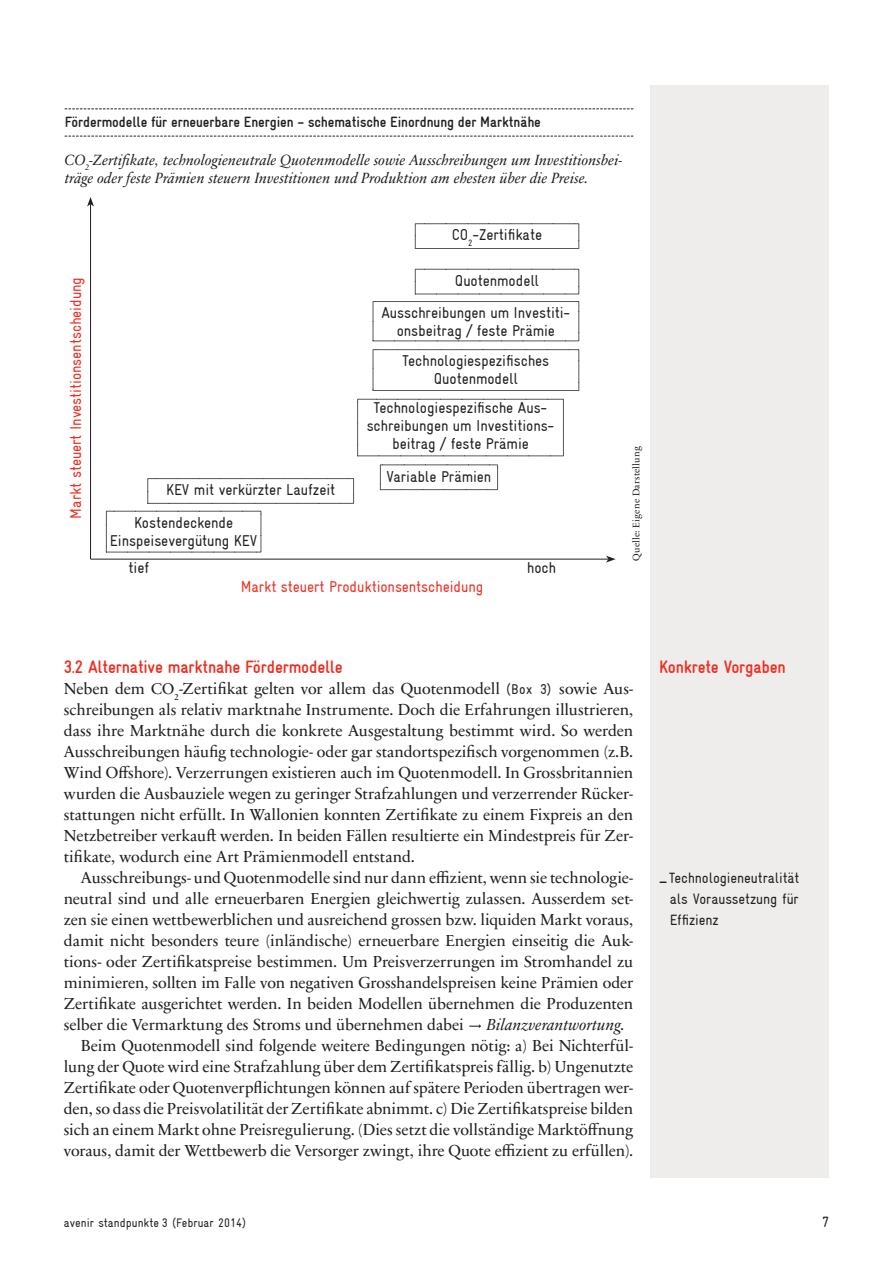
<style>
.page{position:relative;width:893px;height:1263px;background:#fff}
.page>*{position:absolute;margin:0;border:0;box-sizing:border-box;transform-origin:0 0}
._2_05_Titel_Hierarch{font:700 condensed 18px "Gravur";letter-spacing:-.01em;color:#ee2e22}
._1_02_Lauftext_2_Ein{font:16.2px/21px "Sabon Next LT Pro";letter-spacing:-.005em;color:#231f20;text-align:justify}
._1_01_Lauftext_1_stu{font:16.2px/21px "Sabon Next LT Pro";color:#231f20;text-align:justify}
._1_02_Lauftext_2_Ein-2{font:italic 16.2px "Sabon Next LT Pro";color:#231f20}
._4_02_Grafik_Beschri{font:condensed 15.75px/18px "Gravur";letter-spacing:-.005em;color:#231f20;text-align:center}
._4_02_Grafik_Beschri-2{font:condensed 15.75px "Gravur";letter-spacing:-.005em;color:#ee2e22}
._4_01_Grafik_Legende{font:italic 15px/18px "Sabon Next LT Pro";letter-spacing:.005em;color:#231f20}
._2_06_Titel_Hierarch{font:700 condensed 15px "Gravur";letter-spacing:-.005em;color:#231f20}
._1_08_Fusszeile{font:condensed 15px/21px "Gravur";letter-spacing:-.005em;color:#231f20;text-align:justify}
._1_08_Fusszeile-2{font:condensed 12.3px "Gravur";letter-spacing:.005em;color:#231f20}
._4_03_Grafik_Quelle{font:9.75px "Sabon Next LT Pro";letter-spacing:.015em;color:#231f20}
.s1{font-size:15.75px}
.s2{font-family:"Gravur";font-stretch:condensed;font-size:14.25px}
.s3{font-style:normal}
.s4{font-weight:700}
</style>
<div class="page">
<div style="left:651px;top:86px;width:178px;height:1092px;background:#efedeb"></div>
<svg style="left:65px;top:109px;width:568px;height:1px"></svg>
<svg style="left:65px;top:136px;width:568px;height:1px"></svg>
<div style="left:106px;top:511px;width:155px;height:41px;border:1px dashed #57585a"></div>
<div style="left:147px;top:478px;width:207px;height:26px;border:1px dashed #57585a"></div>
<div style="left:380px;top:464px;width:118px;height:26px;border:1px dashed #57585a"></div>
<div style="left:357px;top:399px;width:207px;height:57px;border:1px dashed #57585a"></div>
<div style="left:373px;top:349px;width:206px;height:42px;border:1px dashed #57585a"></div>
<div style="left:373px;top:301px;width:206px;height:40px;border:1px dashed #57585a"></div>
<div style="left:415px;top:269px;width:164px;height:25px;border:1px dashed #57585a"></div>
<div style="left:415px;top:223px;width:164px;height:26px;border:1px dashed #57585a"></div>
<hr style="left:91px;top:559px;width:517px;height:1px;background:#231f20">
<svg style="left:606px;top:556px;width:9px;height:7px"></svg>
<hr style="left:90px;top:204px;width:1px;height:355px;background:#231f20">
<svg style="left:87px;top:197px;width:7px;height:9px"></svg>
<p class="_2_06_Titel_Hierarch" style="left:65px;top:114px;width:478px">Fördermodelle für erneuerbare Energien – schematische Einordnung der Marktnähe</p>
<p class="_4_01_Grafik_Legende" style="left:65px;top:151px;width:559px">CO<sub>2</sub>-Zertifikate, technologieneutrale Quotenmodelle sowie Ausschreibungen um Investitionsbei&shy;träge oder feste Prämien steuern Investitionen und Produktion am ehesten über die Preise.</p>
<p class="_4_02_Grafik_Beschri-2" style="left:67px;top:518px;width:243px;rotate:-90deg">Markt steuert Investitionsentscheidung</p>
<p class="_4_02_Grafik_Beschri" style="left:452px;top:226px;width:92px">CO<sub>2</sub>-Zertifikate</p>
<p class="_4_02_Grafik_Beschri" style="left:455px;top:271px;width:86px">Quotenmodell</p>
<p class="_4_02_Grafik_Beschri" style="left:381px;top:304px;width:190px">Ausschreibungen um Investiti&shy;onsbeitrag / feste Prämie</p>
<p class="_4_02_Grafik_Beschri" style="left:403px;top:352px;width:148px">Technologiespezifisches</p>
<p class="_4_02_Grafik_Beschri" style="left:434px;top:370px;width:86px">Quotenmodell</p>
<p class="_4_02_Grafik_Beschri" style="left:367px;top:398px;width:189px">Technologiespezifische Aus&shy;schreibungen um Investitions&shy;beitrag / feste Prämie</p>
<p class="_4_02_Grafik_Beschri" style="left:166px;top:481px;width:171px">KEV mit verkürzter Laufzeit</p>
<p class="_4_02_Grafik_Beschri" style="left:134px;top:513px;width:101px">Kostendeckende</p>
<p class="_4_02_Grafik_Beschri" style="left:110px;top:531px;width:149px">Einspeisevergütung KEV</p>
<p class="_4_02_Grafik_Beschri" style="left:386px;top:467px;width:106px">Variable Prämien</p>
<p class="_4_02_Grafik_Beschri" style="left:129px;top:559px;width:22px">tief</p>
<p class="_4_02_Grafik_Beschri" style="left:527px;top:559px;width:31px">hoch</p>
<p class="_4_02_Grafik_Beschri-2" style="left:241px;top:578px;width:244px">Markt steuert Produktionsentscheidung</p>
<p class="_4_03_Grafik_Quelle" style="left:629px;top:561px;width:116px;rotate:-90deg">Quelle: Eigene Darstellung</p>
<p class="_2_05_Titel_Hierarch" style="left:64px;top:657px;width:280px">3.2 Alternative marktnahe Fördermodelle</p>
<p class="_1_01_Lauftext_1_stu" style="left:64px;top:677px;width:571px">Neben dem <span class="s1">CO</span><sub>2</sub>-Zertifikat gelten vor allem das Quotenmodell <span class="s2">(Box 3)</span> sowie Aus&shy;schreibungen als relativ marktnahe Instrumente. Doch die Erfahrungen illustrieren, dass ihre Marktnähe durch die konkrete Ausgestaltung bestimmt wird. So werden Ausschreibungen häufig technologie- oder gar standortspezifisch vorgenommen (z.B.<br>Wind Offshore). Verzerrungen existieren auch im Quotenmodell. In Grossbritannien wurden die Ausbauziele wegen zu geringer Strafzahlungen und verzerrender Rücker&shy;stattungen nicht erfüllt. In Wallonien konnten Zertifikate zu einem Fixpreis an den Netzbetreiber verkauft werden. In beiden Fällen resultierte ein Mindestpreis für Zer&shy;tifikate, wodurch eine Art Prämienmodell entstand.</p>
<p class="_1_02_Lauftext_2_Ein" style="left:64px;top:866px;width:571px;text-indent:17px">Ausschreibungs- und Quotenmodelle sind nur dann effizient, wenn sie technologie&shy;neutral sind und alle erneuerbaren Energien gleichwertig zulassen. Ausserdem set&shy;zen sie einen wettbewerblichen und ausreichend grossen bzw. liquiden Markt voraus, damit nicht besonders teure (inländische) erneuerbare Energien einseitig die Auk&shy;tions- oder Zertifikatspreise bestimmen. Um Preisverzerrungen im Stromhandel zu minimieren, sollten im Falle von negativen Grosshandelspreisen keine Prämien oder Zertifikate ausgerichtet werden. In beiden Modellen übernehmen die Produzenten selber die Vermarktung des Stroms und übernehmen dabei</p>
<p class="_1_02_Lauftext_2_Ein-2" style="left:487px;top:1012px;width:139px">Bilanzverantwortung<span class="s3">.</span></p>
<p class="_1_02_Lauftext_2_Ein" style="left:64px;top:1034px;width:571px;text-indent:17px">Beim Quotenmodell sind folgende weitere Bedingungen nötig: a) Bei Nichterfül&shy;lung der Quote wird eine Strafzahlung über dem Zertifikatspreis fällig. b) Ungenutzte Zertifikate oder Quotenverpflichtungen können auf spätere Perioden übertragen wer&shy;den, so dass die Preisvolatilität der Zertifikate abnimmt. c) Die Zertifikatspreise bilden sich an einem Markt ohne Preisregulierung. (Dies setzt die vollständige Marktöffnung voraus, damit der Wettbewerb die Versorger zwingt, ihre Quote effizient zu erfüllen).</p>
<p class="_2_05_Titel_Hierarch" style="left:659px;top:657px;width:128px">Konkrete Vorgaben</p>
<p class="_1_08_Fusszeile" style="left:670px;top:867px;width:131px;text-indent:-11px"><span class="s4">_</span>Technologieneutralität als Voraussetzung für Effizienz</p>
<p class="_1_08_Fusszeile-2" style="left:64px;top:1216px;width:184px">avenir standpunkte 3 (Februar 2014)</p>
<p class="_1_08_Fusszeile" style="left:822px;top:1212px;width:9px">7</p>
</div>
